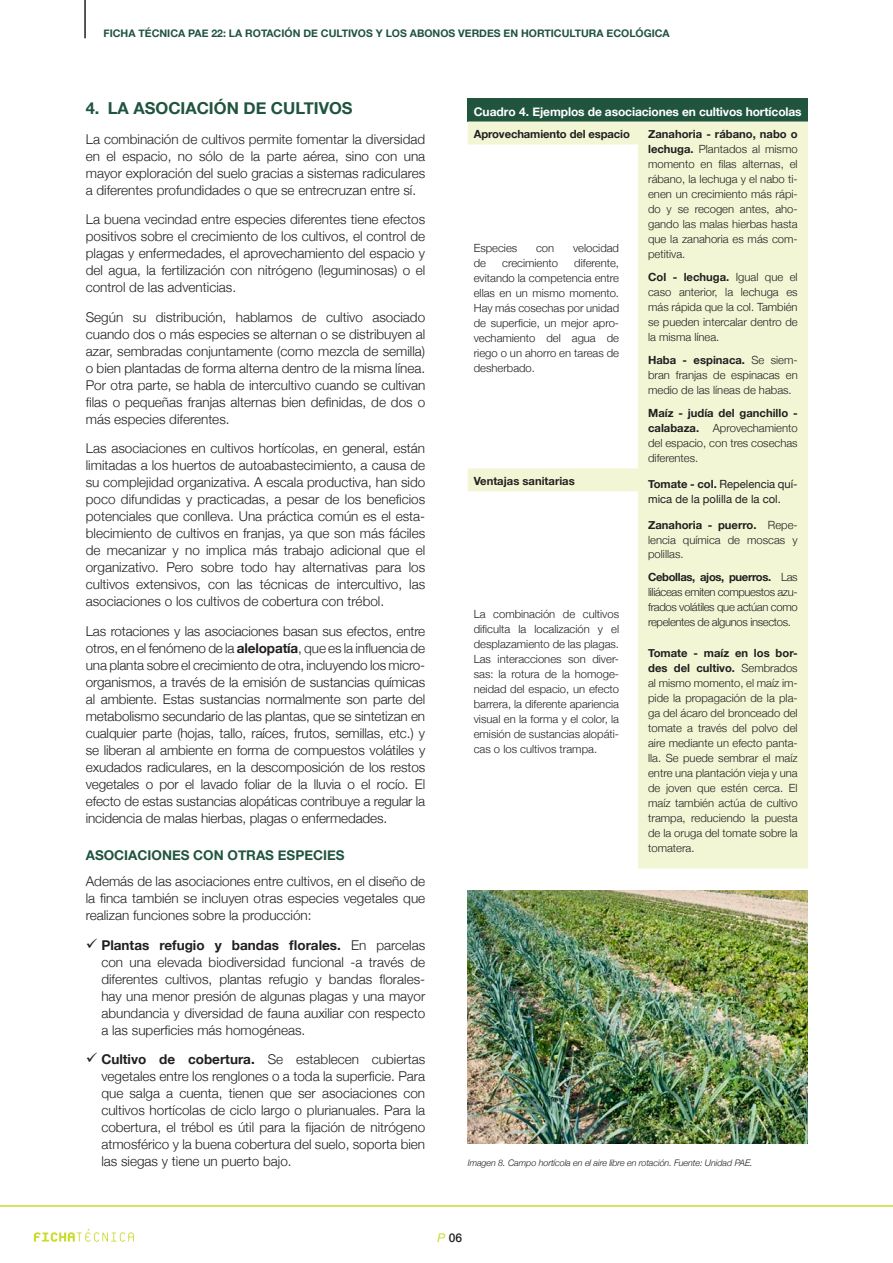
<style>
.page{position:relative;width:893px;height:1263px;background:#fff}
.page>*{position:absolute;margin:0;border:0;box-sizing:border-box;transform-origin:0 0}
.t1{font:700 16.5px "Helvetica Neue";color:#20543f}
.Cos_de_text{font:300 13.5px/17px "Helvetica Neue";color:#231f20;text-align:justify}
.Tit__2{font:700 13.5px "Helvetica Neue";color:#20543f}
.Tit__taula{font:700 12px "Helvetica Neue";letter-spacing:-.01em;color:#fff}
.t2{font:500 12px "Helvetica Neue";color:#231f20}
.Cos_de_text-2{font:300 11.25px/15px "Helvetica Neue";color:#231f20;text-align:justify}
.Cos_de_text-3{font:11.25px/15px "Helvetica Neue";color:#231f20}
.Cos_de_text-4{font:700 11.25px "Helvetica Neue";letter-spacing:-.01em;color:#231f20}
.t3{font:700 10.5px "Helvetica Neue";color:#20543f}
.Peu_figura_1{font:italic 300 9px "Helvetica Neue";letter-spacing:-.01em;color:#231f20}
.s1{font-weight:700}
.s2{font-weight:400;font-style:italic;color:#cadb2a}
</style>
<div class="page">
<hr style="left:84px;top:0;width:2px;height:38px;background:#231f20">
<hr style="left:0;top:1205px;width:893px;height:2px;background:#cadb2a">
<svg style="left:34px;top:1229px;width:100px;height:13px"></svg>
<div style="left:468px;top:98px;width:340px;height:23px;background:#20543f"></div>
<svg style="left:468px;top:121px;width:340px;height:747px;fill:#f2f6d5"></svg>
<img style="left:468px;top:890px;width:340px;height:253px">
<p class="t3" style="left:103px;top:25px;width:568px">FICHA TÉCNICA PAE 22: LA ROTACIÓN DE CULTIVOS Y LOS ABONOS VERDES EN HORTICULTURA ECOLÓGICA</p>
<p class="t1" style="left:86px;top:95px;width:268px">4. LA ASOCIACIÓN DE CULTIVOS</p>
<p class="Cos_de_text" style="left:86px;top:130px;width:341px">La combinación de cultivos permite fomentar la diversidad en el espacio, no sólo de la parte aérea, sino con una mayor exploración del suelo gracias a sistemas radiculares a diferentes profundidades o que se entrecruzan entre sí.</p>
<p class="Cos_de_text" style="left:86px;top:210px;width:341px">La buena vecindad entre especies diferentes tiene efectos positivos sobre el crecimiento de los cultivos, el control de plagas y enfermedades, el aprovechamiento del espacio y del agua, la fertilización con nitrógeno (leguminosas) o el control de las adventicias.</p>
<p class="Cos_de_text" style="left:86px;top:308px;width:341px">Según su distribución, hablamos de cultivo asociado cuando dos o más especies se alternan o se distribuyen al azar, sembradas conjuntamente (como mezcla de semilla) o bien plantadas de forma alterna dentro de la misma línea.<br>Por otra parte, se habla de intercultivo cuando se cultivan filas o pequeñas franjas alternas bien definidas, de dos o más especies diferentes.</p>
<p class="Cos_de_text" style="left:86px;top:439px;width:341px">Las asociaciones en cultivos hortícolas, en general, están limitadas a los huertos de autoabastecimiento, a causa de su complejidad organizativa. A escala productiva, han sido poco difundidas y practicadas, a pesar de los beneficios potenciales que conlleva. Una práctica común es el esta&shy;blecimiento de cultivos en franjas, ya que son más fáciles de mecanizar y no implica más trabajo adicional que el organizativo. Pero sobre todo hay alternativas para los cultivos extensivos, con las técnicas de intercultivo, las asociaciones o los cultivos de cobertura con trébol.</p>
<p class="Cos_de_text" style="left:86px;top:622px;width:341px">Las rotaciones y las asociaciones basan sus efectos, entre otros, en el fenómeno de la <span class="s1">alelopatía</span>, que es la influencia de una planta sobre el crecimiento de otra, incluyendo los micro&shy;organismos, a través de la emisión de sustancias químicas al ambiente. Estas sustancias normalmente son parte del metabolismo secundario de las plantas, que se sintetizan en cualquier parte (hojas, tallo, raíces, frutos, semillas, etc.) y se liberan al ambiente en forma de compuestos volátiles y exudados radiculares, en la descomposición de los restos vegetales o por el lavado foliar de la lluvia o el rocío. El efecto de estas sustancias alopáticas contribuye a regular la incidencia de malas hierbas, plagas o enfermedades.</p>
<p class="Tit__2" style="left:86px;top:845px;width:260px">ASOCIACIONES CON OTRAS ESPECIES</p>
<p class="Cos_de_text" style="left:86px;top:872px;width:341px">Además de las asociaciones entre cultivos, en el diseño de la finca también se incluyen otras especies vegetales que realizan funciones sobre la producción:</p>
<p class="Cos_de_text" style="left:101px;top:936px;width:325px;text-indent:-16px">✓ <span class="s1">Plantas refugio y bandas florales.</span> En parcelas con una elevada biodiversidad funcional -a través de diferentes cultivos, plantas refugio y bandas florales&shy;hay una menor presión de algunas plagas y una mayor abundancia y diversidad de fauna auxiliar con respecto a las superficies más homogéneas.</p>
<p class="Cos_de_text" style="left:101px;top:1050px;width:325px;text-indent:-16px">✓ <span class="s1">Cultivo de cobertura.</span> Se establecen cubiertas vegetales entre los renglones o a toda la superficie. Para que salga a cuenta, tienen que ser asociaciones con cultivos hortícolas de ciclo largo o plurianuales. Para la cobertura, el trébol es útil para la fijación de nitrógeno atmosférico y la buena cobertura del suelo, soporta bien las siegas y tiene un puerto bajo.</p>
<p class="Tit__taula" style="left:474px;top:102px;width:329px">Cuadro 4. Ejemplos de asociaciones en cultivos hortícolas</p>
<p class="Cos_de_text-4" style="left:474px;top:126px;width:158px">Aprovechamiento del espacio</p>
<p class="Cos_de_text-2" style="left:648px;top:126px;width:151px"><span class="s1">Zanahoria - rábano, nabo o lechuga.</span> Plantados al mismo momento en filas alternas, el rábano, la lechuga y el nabo ti&shy;enen un crecimiento más rápi&shy;do y se recogen antes, aho&shy;gando las malas hierbas hasta que la zanahoria es más com&shy;petitiva.</p>
<p class="Cos_de_text-2" style="left:474px;top:240px;width:45px">Especies</p>
<p class="Cos_de_text-2" style="left:536px;top:240px;width:20px">con</p>
<p class="Cos_de_text-2" style="left:573px;top:240px;width:48px">velocidad</p>
<p class="Cos_de_text-2" style="left:474px;top:255px;width:14px">de</p>
<p class="Cos_de_text-2" style="left:502px;top:255px;width:57px">crecimiento</p>
<p class="Cos_de_text-2" style="left:474px;top:255px;width:147px;text-indent:101px">diferente, evitando la competencia entre ellas en un mismo momento.<br>Hay más cosechas por unidad de superficie, un mejor apro&shy;vechamiento del agua de riego o un ahorro en tareas de desherbado.</p>
<p class="Cos_de_text-2" style="left:648px;top:269px;width:151px"><span class="s1">Col - lechuga.</span> Igual que el caso anterior, la lechuga es más rápida que la col. También se pueden intercalar dentro de la misma línea.</p>
<p class="Cos_de_text-2" style="left:648px;top:352px;width:151px"><span class="s1">Haba - espinaca.</span> Se siem&shy;bran franjas de espinacas en medio de las líneas de habas.</p>
<p class="Cos_de_text-2" style="left:648px;top:405px;width:151px"><span class="s1">Maíz - judía del ganchillo - calabaza.</span> Aprovechamiento del espacio, con tres cosechas diferentes.</p>
<p class="Cos_de_text-4" style="left:474px;top:472px;width:103px">Ventajas sanitarias</p>
<p class="Cos_de_text-3" style="left:648px;top:477px;width:151px"><span class="s1">Tomate - col.</span> Repelencia quí&shy;mica de la polilla de la col.</p>
<p class="Cos_de_text-2" style="left:474px;top:606px;width:147px">La combinación de cultivos dificulta la localización y el desplazamiento de las plagas.<br>Las interacciones son diver&shy;sas: la rotura de la homoge&shy;neidad del espacio, un efecto barrera, la diferente apariencia visual en la forma y el color, la emisión de sustancias alopáti&shy;cas o los cultivos trampa.</p>
<p class="Cos_de_text-2" style="left:648px;top:516px;width:151px"><span class="s1">Zanahoria - puerro.</span> Repe&shy;lencia química de moscas y polillas.</p>
<p class="Cos_de_text-2" style="left:648px;top:569px;width:151px"><span class="s1">Cebollas, ajos, puerros.</span> Las liliáceas emiten compuestos azu&shy;frados volátiles que actúan como repelentes de algunos insectos.</p>
<p class="Cos_de_text-2" style="left:648px;top:645px;width:151px"><span class="s1">Tomate - maíz en los bor&shy;des del cultivo.</span> Sembrados al mismo momento, el maíz im&shy;pide la propagación de la pla&shy;ga del ácaro del bronceado del tomate a través del polvo del aire mediante un efecto panta&shy;lla. Se puede sembrar el maíz entre una plantación vieja y una de joven que estén cerca. El maíz también actúa de cultivo trampa, reduciendo la puesta de la oruga del tomate sobre la tomatera.</p>
<p class="Peu_figura_1" style="left:468px;top:1156px;width:286px">Imagen 8. Campo hortícola en el aire libre en rotación. Fuente: Unidad PAE.</p>
<p class="t2" style="left:438px;top:1228px;width:26px"><span class="s2">P</span> 06</p>
</div>
